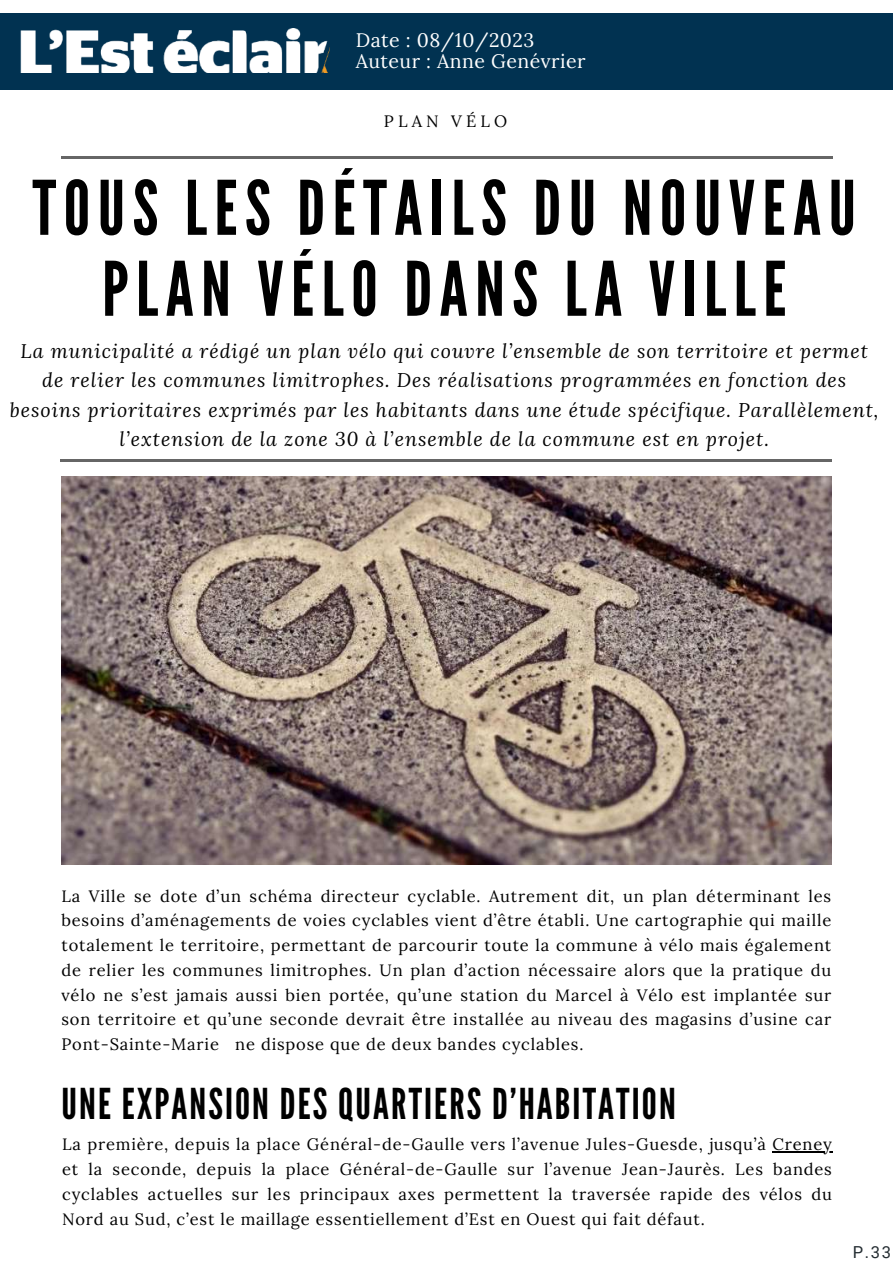
<style>
.page{position:relative;width:893px;height:1264px;background:#fff}
.page>*{position:absolute;margin:0;border:0;box-sizing:border-box;transform-origin:0 0}
.t1{font:75px/81px "League Gothic";letter-spacing:.1em;color:#000;text-align:center}
.t2{font:42.45px "League Gothic";letter-spacing:.05em;color:#000}
.t3{font:italic 19.65px/29.2px "Lora";letter-spacing:.05em;color:#000;text-align:center}
.t4{font:19.5px/21.3px "Lora";letter-spacing:.025em;color:#fff}
.t5{font:16.5px/24.8px "Lora";letter-spacing:.05em;color:#000;text-align:justify}
.t6{font:16.5px "Lora";letter-spacing:.25em;color:#000}
.t7{font:16.5px "Roboto";color:#232c31}
</style>
<div class="page">
<img style="left:61px;top:476px;width:770px;height:388px">
<hr style="left:61px;top:156px;width:771px;height:2px;background:#666">
<hr style="left:60px;top:459px;width:771px;height:2px;background:#666">
<div style="left:0;top:13px;width:892px;height:76px;background:#013251"></div>
<img style="left:21px;top:28px;width:308px;height:44px">
<hr style="left:772px;top:1151px;width:60px;height:1px;background:#000">
<p class="t4" style="left:356px;top:29px;width:231px">Date : 08/10/2023<br>Auteur : Anne Genévrier</p>
<p class="t6" style="left:384px;top:111px;width:125px">PLAN VÉLO</p>
<h1 class="t1" style="left:32px;top:169px;width:825px">TOUS LES DÉTAILS DU NOUVEAU<br>PLAN VÉLO DANS LA VILLE</h1>
<p class="t3" style="left:10px;top:336px;width:870px">La municipalité a rédigé un plan vélo qui couvre l’ensemble de son territoire et permet de relier les communes limitrophes. Des réalisations programmées en fonction des besoins prioritaires exprimés par les habitants dans une étude spécifique. Parallèlement, l’extension de la zone 30 à l’ensemble de la commune est en projet.</p>
<p class="t5" style="left:61px;top:883px;width:771px">La Ville se dote d’un schéma directeur cyclable. Autrement dit, un plan déterminant les besoins d’aménagements de voies cyclables vient d’être établi. Une cartographie qui maille totalement le territoire, permettant de parcourir toute la commune à vélo mais également de relier les communes limitrophes. Un plan d’action nécessaire alors que la pratique du vélo ne s’est jamais aussi bien portée, qu’une station du Marcel à Vélo est implantée sur son territoire et qu’une seconde devrait être installée au niveau des magasins d’usine car Pont-Sainte-Marie ne dispose que de deux bandes cyclables.</p>
<h2 class="t2" style="left:61px;top:1079px;width:615px">UNE EXPANSION DES QUARTIERS D’HABITATION</h2>
<p class="t5" style="left:62px;top:1131px;width:771px">La première, depuis la place Général-de-Gaulle vers l’avenue Jules-Guesde, jusqu’à Creney et la seconde, depuis la place Général-de-Gaulle sur l’avenue Jean-Jaurès. Les bandes cyclables actuelles sur les principaux axes permettent la traversée rapide des vélos du Nord au Sud, c’est le maillage essentiellement d’Est en Ouest qui fait défaut.</p>
<p class="t7" style="left:852px;top:1242px;width:40px">P.33</p>
</div>
